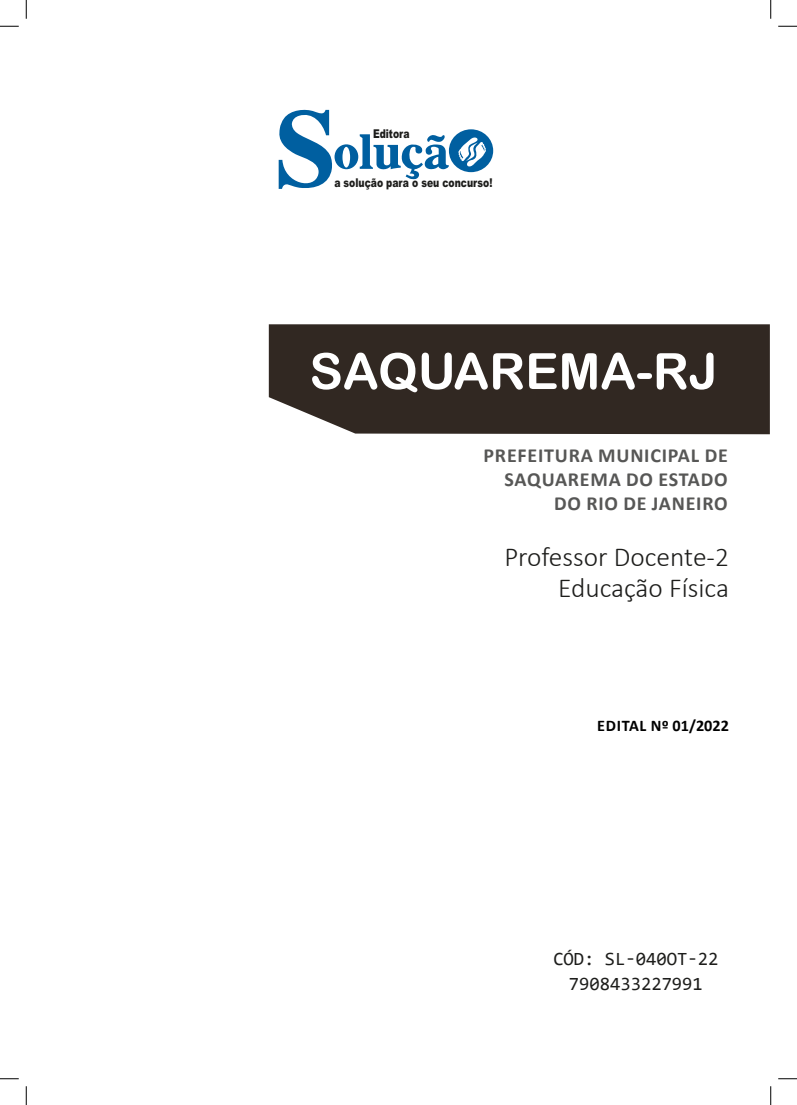
<style>
.page{position:relative;width:797px;height:1105px;background:#fff}
.page>*{position:absolute;margin:0;border:0;box-sizing:border-box;transform-origin:0 0}
.TÍTULO{font:50px "Arial Rounded MT Bold";color:#fff}
.CARGO{font:300 27.5px "Calibri";color:#1d1d1b}
.SUBTÍTULO{font:700 20px/24px "Calibri";letter-spacing:.04em;color:#575756;text-align:right}
.SKU_CÓD{font:18.75px "Consolas";color:#1d1d1b}
.EDITAL{font:700 16.25px "Calibri";letter-spacing:.01em;color:#000}
.t1{font:900 12.12px "Arial";color:#1d1d1b;scale:.76 1}
</style>
<div class="page">
<div style="left:269px;top:324px;width:500px;height:110px;background:#312822"></div>
<svg style="left:279px;top:110px;width:214px;height:79px"></svg>
<svg style="left:0;top:25px;width:19px;height:2px"></svg>
<svg style="left:778px;top:25px;width:19px;height:2px"></svg>
<svg style="left:0;top:1078px;width:19px;height:1px"></svg>
<svg style="left:778px;top:1078px;width:19px;height:1px"></svg>
<svg style="left:25px;top:0;width:2px;height:19px"></svg>
<svg style="left:25px;top:1086px;width:2px;height:19px"></svg>
<svg style="left:770px;top:0;width:1px;height:19px"></svg>
<svg style="left:770px;top:1086px;width:1px;height:19px"></svg>
<p class="t1" style="left:373px;top:125px;width:50px">Editora</p>
<p class="t1" style="left:334px;top:174px;width:210px">a solução para o seu concurso!</p>
<p class="TÍTULO" style="left:309px;top:342px;width:409px">SAQUAREMA-RJ</p>
<p class="SUBTÍTULO" style="left:483px;top:443px;width:246px">PREFEITURA MUNICIPAL DE<br>SAQUAREMA DO ESTADO</p>
<p class="SUBTÍTULO" style="left:554px;top:491px;width:175px">DO RIO DE JANEIRO</p>
<p class="CARGO" style="left:504px;top:539px;width:226px">Professor Docente-2</p>
<p class="CARGO" style="left:558px;top:571px;width:172px">Educação Física</p>
<p class="EDITAL" style="left:597px;top:714px;width:133px">EDITAL Nº 01/2022</p>
<p class="SKU_CÓD" style="left:553px;top:946px;width:166px">CÓD: SL-040OT-22</p>
<p class="SKU_CÓD" style="left:569px;top:971px;width:136px">7908433227991</p>
</div>
